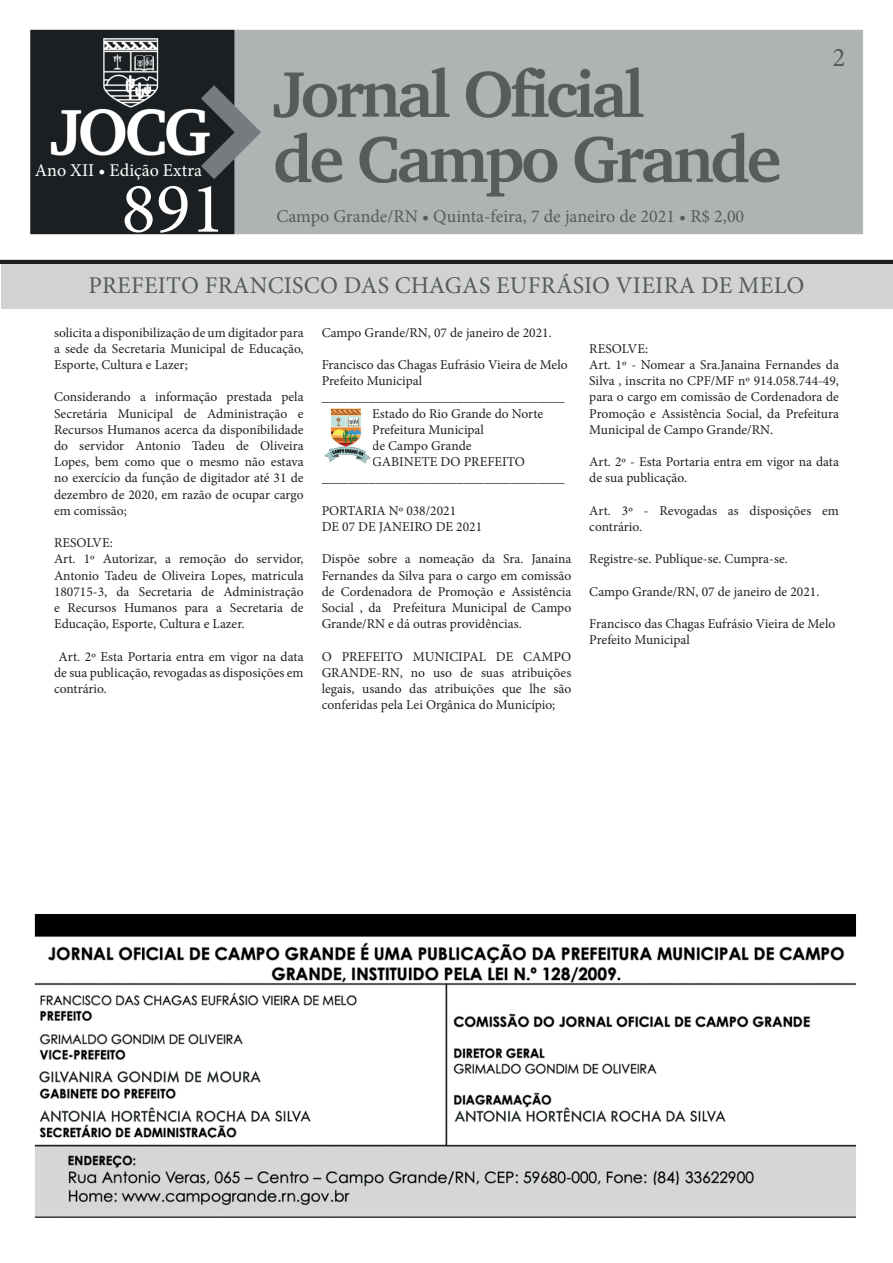
<style>
.page{position:relative;width:893px;height:1263px;background:#fff}
.page>*{position:absolute;margin:0;border:0;box-sizing:border-box;transform-origin:0 0}
.t1{font:72px "Minion Pro";color:#fff}
.t2{font:27px "Minion Pro";color:#575b5c}
.t3{font:24px "Minion Pro";letter-spacing:.01em;color:#575b5c}
.t4{font:18px "Minion Pro";color:#575b5c}
.t5{font:18px "Minion Pro";color:#fff}
.t6{font:13.5px/16.2px "Minion Pro";color:#231f20}
</style>
<div class="page">
<img style="left:0;top:29px;width:893px;height:235px">
<div style="left:1px;top:264px;width:891px;height:44px;background:#d1d2d4"></div>
<img style="left:324px;top:408px;width:47px;height:55px">
<img style="left:34px;top:914px;width:822px;height:304px">
<h2 class="t2" style="left:832px;top:40px;width:14px">2</h2>
<h3 class="t5" style="left:35px;top:159px;width:169px">Ano XII • Edição Extra</h3>
<h1 class="t1" style="left:121px;top:160px;width:105px">891</h1>
<h3 class="t4" style="left:276px;top:204px;width:469px">Campo Grande/RN • Quinta-feira, 7 de janeiro de 2021 • R$ 2,00</h3>
<h3 class="t3" style="left:88px;top:269px;width:718px">PREFEITO FRANCISCO DAS CHAGAS EUFRÁSIO VIEIRA DE MELO</h3>
<p class="t6" style="left:54px;top:324px;width:251px;text-align:justify">solicita a disponibilização de um digitador para a sede da Secretaria Municipal de Educação, Esporte, Cultura e Lazer;</p>
<p class="t6" style="left:54px;top:389px;width:251px;text-align:justify">Considerando a informação prestada pela Secretária Municipal de Administração e Recursos Humanos acerca da disponibilidade do servidor Antonio Tadeu de Oliveira Lopes, bem como que o mesmo não estava no exercício da função de digitador até 31 de dezembro de 2020, em razão de ocupar cargo em comissão;</p>
<p class="t6" style="left:54px;top:535px;width:251px">RESOLVE:<br>Art. 1º Autorizar, a remoção do servidor, Antonio Tadeu de Oliveira Lopes, matricula 180715-3, da Secretaria de Administração e Recursos Humanos para a Secretaria de Educação, Esporte, Cultura e Lazer.</p>
<p class="t6" style="left:54px;top:648px;width:251px;text-align:justify;text-indent:5px">Art. 2º Esta Portaria entra em vigor na data de sua publicação, revogadas as disposições em contrário.</p>
<p class="t6" style="left:322px;top:324px;width:232px">Campo Grande/RN, 07 de janeiro de 2021.</p>
<p class="t6" style="left:322px;top:357px;width:247px">Francisco das Chagas Eufrásio Vieira de Melo</p>
<p class="t6" style="left:322px;top:373px;width:102px">Prefeito Municipal</p>
<p class="t6" style="left:322px;top:389px;width:244px">____________________________________</p>
<p class="t6" style="left:372px;top:405px;width:172px">Estado do Rio Grande do Norte</p>
<p class="t6" style="left:372px;top:421px;width:113px">Prefeitura Municipal</p>
<p class="t6" style="left:372px;top:438px;width:101px">de Campo Grande</p>
<p class="t6" style="left:372px;top:454px;width:154px">GABINETE DO PREFEITO</p>
<p class="t6" style="left:322px;top:470px;width:244px">____________________________________</p>
<p class="t6" style="left:322px;top:502px;width:162px">PORTARIA Nº 038/2021<br>DE 07 DE JANEIRO DE 2021</p>
<p class="t6" style="left:322px;top:551px;width:251px;text-align:justify">Dispõe sobre a nomeação da Sra. Janaina Fernandes da Silva para o cargo em comissão de Cordenadora de Promoção e Assistência Social , da Prefeitura Municipal de Campo Grande/RN e dá outras providências.</p>
<p class="t6" style="left:322px;top:648px;width:251px;text-align:justify">O PREFEITO MUNICIPAL DE CAMPO GRANDE-RN, no uso de suas atribuições legais, usando das atribuições que lhe são conferidas pela Lei Orgânica do Município;</p>
<p class="t6" style="left:589px;top:340px;width:251px">RESOLVE:<br>Art. 1º - Nomear a Sra.Janaina Fernandes da Silva , inscrita no CPF/MF nº 914.058.744-49, para o cargo em comissão de Cordenadora de Promoção e Assistência Social, da Prefeitura Municipal de Campo Grande/RN.</p>
<p class="t6" style="left:589px;top:454px;width:251px">Art. 2º - Esta Portaria entra em vigor na data de sua publicação.</p>
<p class="t6" style="left:589px;top:502px;width:251px">Art. 3º - Revogadas as disposições em contrário.</p>
<p class="t6" style="left:589px;top:551px;width:200px">Registre-se. Publique-se. Cumpra-se.</p>
<p class="t6" style="left:589px;top:583px;width:232px">Campo Grande/RN, 07 de janeiro de 2021.</p>
<p class="t6" style="left:589px;top:616px;width:247px">Francisco das Chagas Eufrásio Vieira de Melo<br>Prefeito Municipal</p>
</div>
